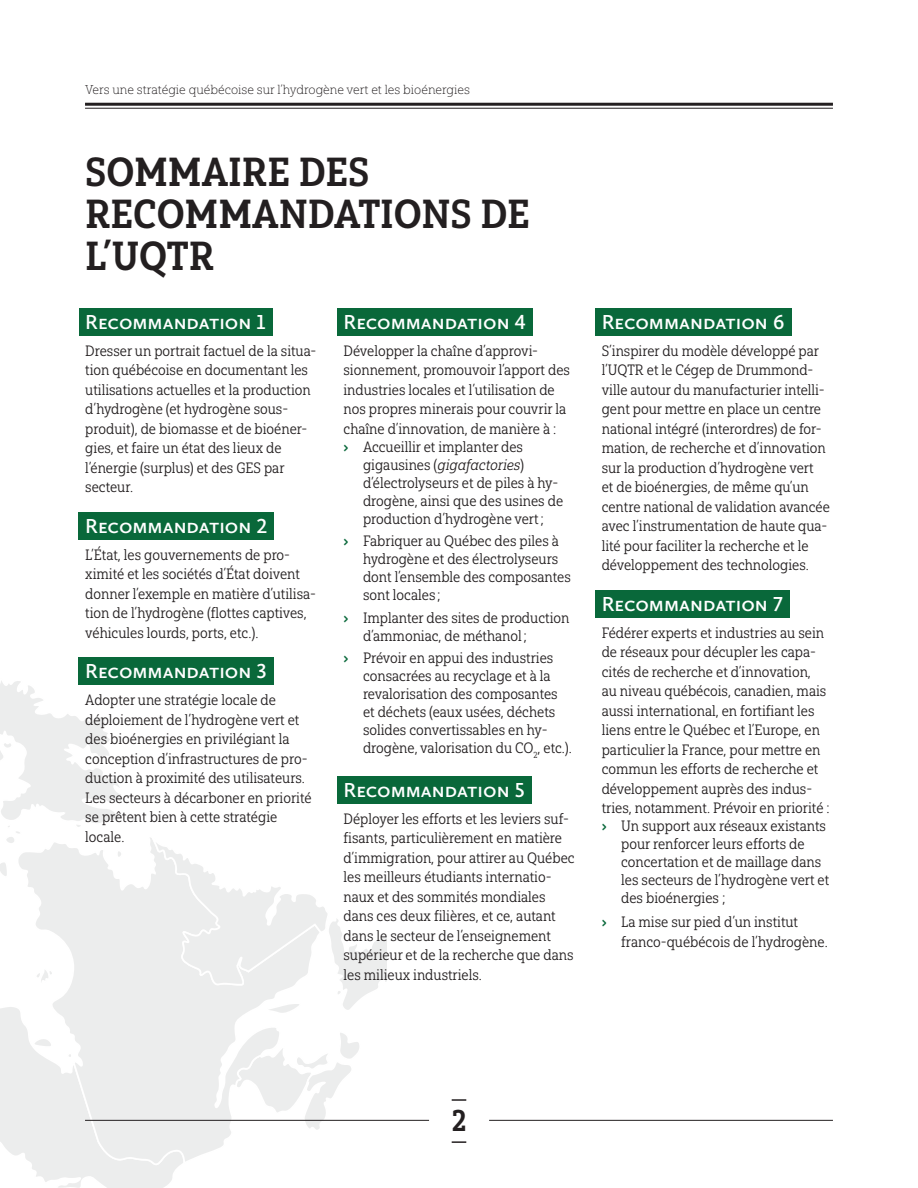
<style>
.page{position:relative;width:918px;height:1188px;background:#fff}
.page>*{position:absolute;margin:0;border:0;box-sizing:border-box;transform-origin:0 0}
.t1{font:40.5px/42px "Yorkten Slab Con Bol";color:#231f20}
.t2{font:30px "Yorkten Slab Con Bol";color:#231f20}
.t3{font:600 21px "Calluna Sans";color:#fff}
.t4{font:15px/19.5px "Yorkten Slab Con Boo";color:#231f20}
.t5{font:15px "Yorkten Slab Con Boo It";color:#231f20}
.t6{font:12.75px "Yorkten Slab Nor Thi";color:#231f20}
.s1{font-family:"Yorkten Slab Nor Ex B";color:#09683a}
.s2{font-family:"Yorkten Slab Con Boo"}
</style>
<div class="page">
<svg style="left:0;top:657px;width:387px;height:531px"></svg>
<hr style="left:85px;top:1120px;width:344px;height:1px;background:#231f20">
<hr style="left:489px;top:1120px;width:344px;height:1px;background:#231f20">
<svg style="left:452px;top:1099px;width:14px;height:2px"></svg>
<svg style="left:452px;top:1141px;width:14px;height:2px"></svg>
<div style="left:79px;top:308px;width:194px;height:28px;background:#09683a"></div>
<div style="left:79px;top:512px;width:195px;height:28px;background:#09683a"></div>
<div style="left:79px;top:657px;width:195px;height:28px;background:#09683a"></div>
<div style="left:337px;top:308px;width:195px;height:28px;background:#09683a"></div>
<div style="left:337px;top:776px;width:195px;height:28px;background:#09683a"></div>
<div style="left:595px;top:308px;width:196px;height:28px;background:#09683a"></div>
<div style="left:595px;top:590px;width:195px;height:28px;background:#09683a"></div>
<hr style="left:85px;top:103px;width:748px;height:3px;background:#231f20">
<hr style="left:85px;top:108px;width:748px;height:1px;background:#231f20">
<p class="t6" style="left:85px;top:82px;width:387px">Vers une stratégie québécoise sur l’hydrogène vert et les bioénergies</p>
<h1 class="t1" style="left:85px;top:150px;width:446px">SOMMAIRE DES<br>RECOMMANDATIONS DE<br>L’UQTR</h1>
<h3 class="t3" style="left:85px;top:309px;width:182px">Recommandation 1</h3>
<p class="t4" style="left:85px;top:341px;width:233px">Dresser un portrait factuel de la situa&shy;tion québécoise en documentant les utilisations actuelles et la production d’hydrogène (et hydrogène sous&shy;produit), de biomasse et de bioéner&shy;gies, et faire un état des lieux de l’énergie (surplus) et des GES par secteur.</p>
<h3 class="t3" style="left:85px;top:513px;width:168px">Recommandation</h3>
<p class="t4" style="left:85px;top:545px;width:232px">L’État, les gouvernements de pro&shy;ximité et les sociétés d’État doivent donner l’exemple en matière d’utilisa&shy;tion de l’hydrogène (flottes captives, véhicules lourds, ports, etc.).</p>
<h3 class="t3" style="left:85px;top:658px;width:183px">Recommandation 3</h3>
<p class="t4" style="left:85px;top:691px;width:228px">Adopter une stratégie locale de déploiement de l’hydrogène vert et des bioénergies en privilégiant la conception d’infrastructures de pro&shy;duction à proximité des utilisateurs.<br>Les secteurs à décarboner en priorité se prêtent bien à cette stratégie locale.</p>
<h3 class="t3" style="left:344px;top:309px;width:184px">Recommandation 4</h3>
<p class="t4" style="left:344px;top:341px;width:228px">Développer la chaîne d’approvi&shy;sionnement, promouvoir l’apport des industries locales et l’utilisation de nos propres minerais pour couvrir la chaîne d’innovation, de manière à :</p>
<p class="t4" style="left:344px;top:437px;width:181px"><span class="s1">›</span> Accueillir et implanter des</p>
<p class="t5" style="left:363px;top:456px;width:163px"><span class="s2">gigausines (</span>gigafactories<span class="s2">)</span></p>
<p class="t4" style="left:363px;top:474px;width:202px;line-height:18px">d’électrolyseurs et de piles à hy&shy;drogène, ainsi que des usines de production d’hydrogène vert ;</p>
<p class="t4" style="left:363px;top:532px;width:209px;line-height:18px;text-indent:-20px"><span class="s1">›</span> Fabriquer au Québec des piles à hydrogène et des électrolyseurs dont l’ensemble des composantes sont locales ;</p>
<p class="t4" style="left:363px;top:609px;width:208px;line-height:18px;text-indent:-20px"><span class="s1">›</span> Implanter des sites de production d’ammoniac, de méthanol ;</p>
<p class="t4" style="left:363px;top:649px;width:210px;line-height:18px;text-indent:-20px"><span class="s1">›</span> Prévoir en appui des industries consacrées au recyclage et à la revalorisation des composantes et déchets (eaux usées, déchets solides convertissables en hy&shy;drogène, valorisation du CO<sub>2</sub>, etc.).</p>
<h3 class="t3" style="left:344px;top:777px;width:183px">Recommandation 5</h3>
<p class="t4" style="left:344px;top:809px;width:233px">Déployer les efforts et les leviers suf&shy;fisants, particulièrement en matière d’immigration, pour attirer au Québec les meilleurs étudiants internatio&shy;naux et des sommités mondiales dans ces deux filières, et ce, autant dans le secteur de l’enseignement supérieur et de la recherche que dans les milieux industriels.</p>
<h3 class="t3" style="left:602px;top:309px;width:184px">Recommandation 6</h3>
<p class="t4" style="left:602px;top:341px;width:230px">S’inspirer du modèle développé par l’UQTR et le Cégep de Drummond&shy;ville autour du manufacturier intelli&shy;gent pour mettre en place un centre national intégré (interordres) de for&shy;mation, de recherche et d’innovation sur la production d’hydrogène vert<br>et de bioénergies, de même qu’un centre national de validation avancée avec l’instrumentation de haute qua&shy;lité pour faciliter la recherche et le développement des technologies.</p>
<h3 class="t3" style="left:602px;top:591px;width:182px">Recommandation 7</h3>
<p class="t4" style="left:602px;top:623px;width:229px">Fédérer experts et industries au sein de réseaux pour décupler les capa&shy;cités de recherche et d’innovation, au niveau québécois, canadien, mais aussi international, en fortifiant les liens entre le Québec et l’Europe, en particulier la France, pour mettre en commun les efforts de recherche et développement auprès des indus&shy;tries, notamment. Prévoir en priorité :</p>
<p class="t4" style="left:621px;top:817px;width:210px;line-height:18px;text-indent:-20px"><span class="s1">›</span> Un support aux réseaux existants pour renforcer leurs efforts de concertation et de maillage dans les secteurs de l’hydrogène vert et des bioénergies ;</p>
<p class="t4" style="left:621px;top:913px;width:208px;text-indent:-20px"><span class="s1">›</span> La mise sur pied d’un institut franco-québécois de l’hydrogène.</p>
<h2 class="t2" style="left:452px;top:1102px;width:16px">2</h2>
</div>
